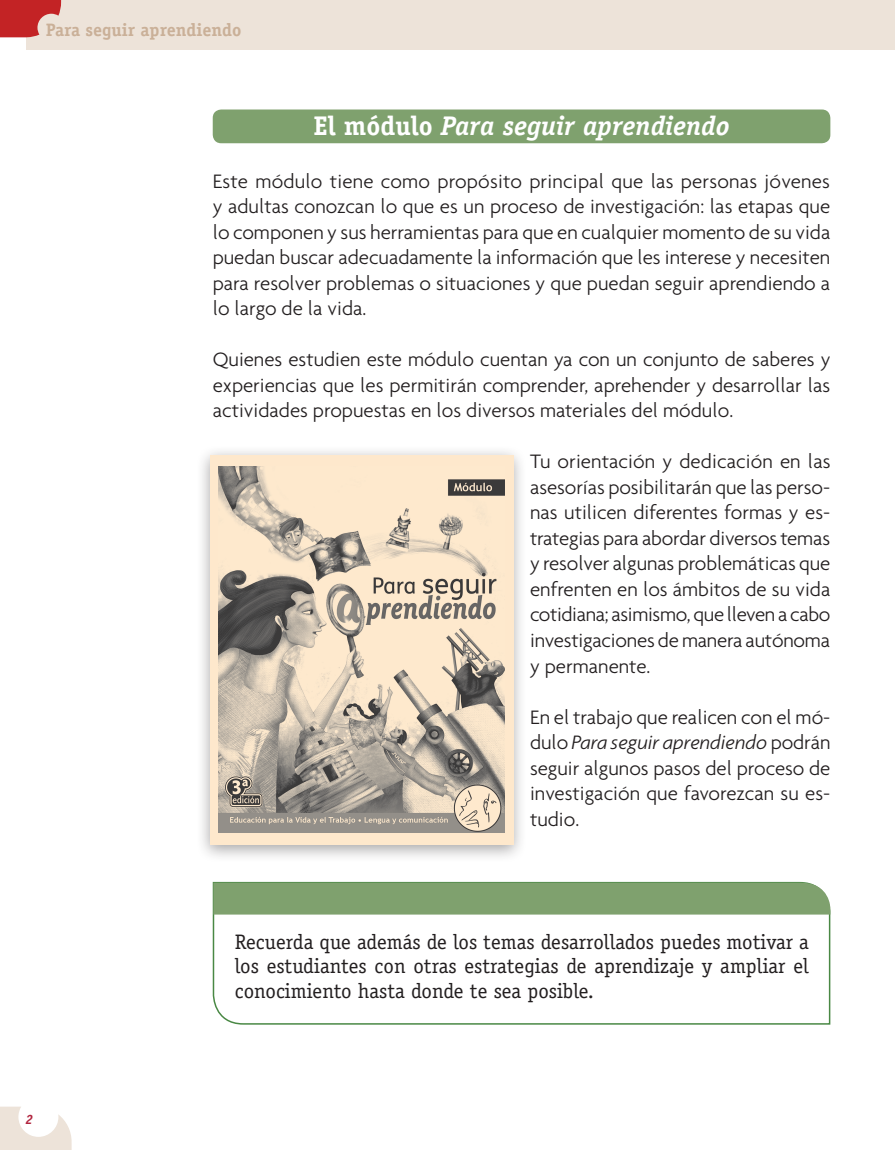
<style>
.page{position:relative;width:895px;height:1150px;background:#fff}
.page>*{position:absolute;margin:0;border:0;box-sizing:border-box;transform-origin:0 0}
.t1{font:italic 700 27px "Officina Serif";color:#fff}
.t2{font:300 21px/25.5px "Agenda";color:#231f20;text-align:justify}
.t3{font:21px/24px "Officina Serif";color:#231f20;text-align:justify}
.t4{font:700 18px "Officina Serif";color:#cab098}
.t5{font:italic 700 13.5px "Officina Serif";color:#b1243e}
.s1{font-style:normal}
.s2{font-style:italic}
</style>
<div class="page">
<div style="left:26px;top:0;width:868px;height:49px;background:#ede3d9"></div>
<div style="left:213px;top:109px;width:617px;height:34px;background:#7fa16e;border-radius:9px"></div>
<svg style="left:212px;top:881px;width:618px;height:144px"></svg>
<div style="left:213px;top:882px;width:617px;height:32px;background:#7fa16e"></div>
<div style="left:195px;top:445px;width:332px;height:417px;background:#231f20;opacity:.4"></div>
<div style="left:210px;top:455px;width:303px;height:389px;background:#fee8cc"></div>
<img style="left:219px;top:466px;width:285px;height:366px">
<svg style="left:0;top:0;width:61px;height:37px"></svg>
<svg style="left:0;top:1106px;width:72px;height:44px"></svg>
<p class="t4" style="left:46px;top:18px;width:197px">Para seguir aprendiendo</p>
<p class="t1" style="left:313px;top:110px;width:418px"><span class="s1">El módulo</span> Para seguir aprendiendo</p>
<p class="t2" style="left:213px;top:168px;width:619px">Este módulo tiene como propósito principal que las personas jóvenes y adultas conozcan lo que es un proceso de investigación: las etapas que lo componen y sus herramientas para que en cualquier momento de su vida puedan buscar adecuadamente la información que les interese y necesiten para resolver problemas o situaciones y que puedan seguir aprendiendo a lo largo de la vida.</p>
<p class="t2" style="left:213px;top:346px;width:619px">Quienes estudien este módulo cuentan ya con un conjunto de saberes y experiencias que les permitirán comprender, aprehender y desarrollar las actividades propuestas en los diversos materiales del módulo.</p>
<p class="t2" style="left:530px;top:448px;width:302px">Tu orientación y dedicación en las asesorías posibilitarán que las perso&shy;nas utilicen diferentes formas y es&shy;trategias para abordar diversos temas y resolver algunas problemáticas que enfrenten en los ámbitos de su vida cotidiana; asimismo, que lleven a cabo investigaciones de manera autónoma y permanente.</p>
<p class="t2" style="left:530px;top:703px;width:302px">En el trabajo que realicen con el mó&shy;dulo <span class="s2">Para seguir aprendiendo</span> podrán seguir algunos pasos del proceso de investigación que favorezcan su es&shy;tudio.</p>
<p class="t3" style="left:235px;top:930px;width:575px">Recuerda que además de los temas desarrollados puedes motivar a los estudiantes con otras estrategias de aprendizaje y ampliar el conocimiento hasta donde te sea posible.</p>
<p class="t5" style="left:26px;top:1111px;width:9px">2</p>
</div>
